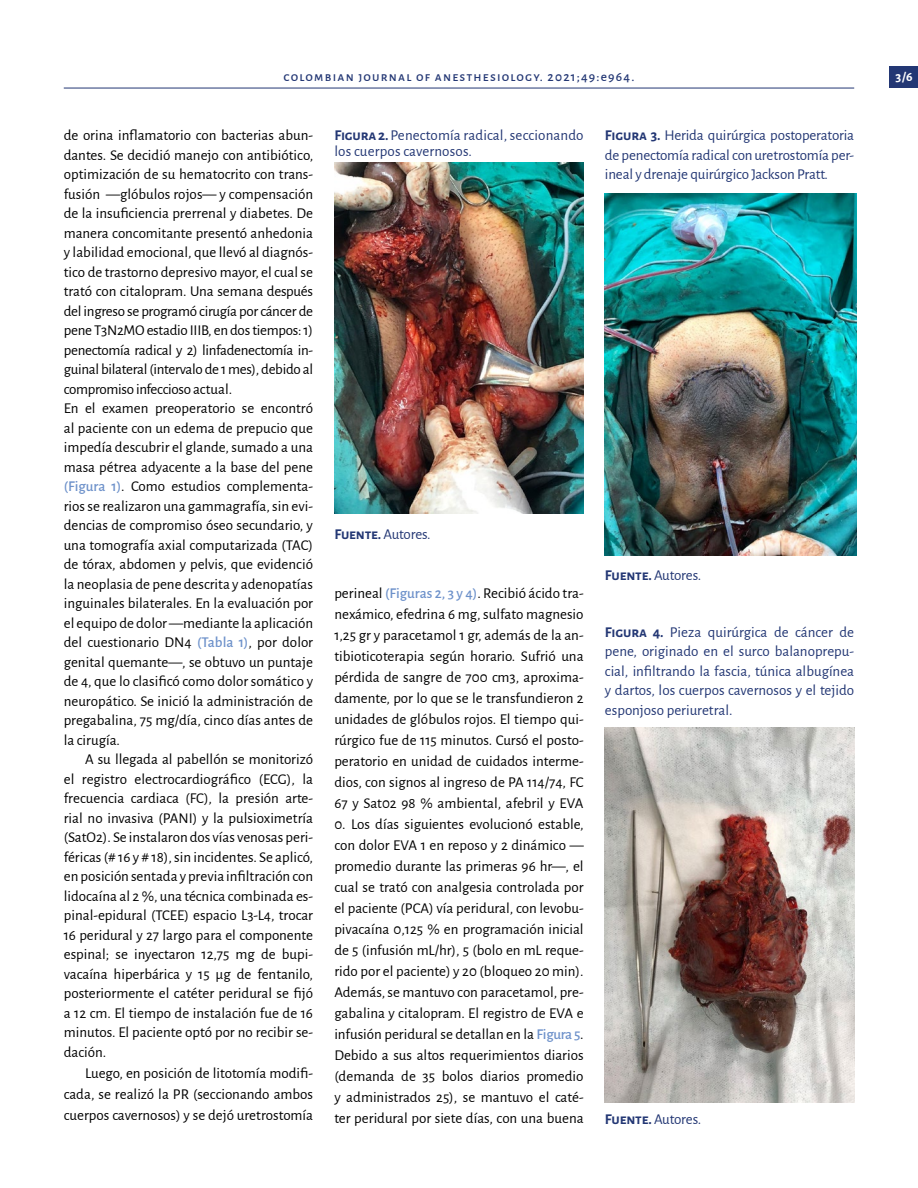
<style>
.page{position:relative;width:918px;height:1188px;background:#fff}
.page>*{position:absolute;margin:0;border:0;box-sizing:border-box;transform-origin:0 0}
.t1{font:15px/19.5px "Alegreya Sans";color:#000;text-align:justify}
.t2{font:15px/19.5px "Alegreya Sans";color:#233774;text-align:justify}
.t3{font:500 13.5px "Alegreya Sans";letter-spacing:.09em;color:#233774}
.t4{font:700 13.5px "Alegreya Sans";color:#fff}
.s1{font-weight:500;color:#6d91ca}
.s2{font-weight:700}
</style>
<div class="page">
<div style="left:889px;top:67px;width:29px;height:21px;background:#233774"></div>
<hr style="left:64px;top:88px;width:790px;height:1px;background:#233774">
<img style="left:334px;top:163px;width:250px;height:351px">
<img style="left:605px;top:194px;width:252px;height:362px">
<img style="left:605px;top:727px;width:249px;height:375px">
<p class="t3" style="left:284px;top:67px;width:352px">colombian journal of anesthesiology. 2021;49:e964.</p>
<p class="t4" style="left:896px;top:66px;width:19px">3/6</p>
<p class="t1" style="left:64px;top:125px;width:251px;text-align:left">de orina inflamatorio con bacterias abun&shy;dantes. Se decidió manejo con antibiótico, optimización de su hematocrito con trans&shy;fusión —glóbulos rojos— y compensación de la insuficiencia prerrenal y diabetes. De manera concomitante presentó anhedonia y labilidad emocional, que llevó al diagnós&shy;tico de trastorno depresivo mayor, el cual se trató con citalopram. Una semana después del ingreso se programó cirugía por cáncer de pene T3N2MO estadio IIIB, en dos tiempos: 1) penectomía radical y 2) linfadenectomía in&shy;guinal bilateral (intervalo de 1 mes), debido al compromiso infeccioso actual.<br>En el examen preoperatorio se encontró al paciente con un edema de prepucio que impedía descubrir el glande, sumado a una masa pétrea adyacente a la base del pene <span class="s1">(Figura 1)</span>. Como estudios complementa&shy;rios se realizaron una gammagrafía, sin evi&shy;dencias de compromiso óseo secundario, y una tomografía axial computarizada (TAC) de tórax, abdomen y pelvis, que evidenció la neoplasia de pene descrita y adenopatías inguinales bilaterales. En la evaluación por el equipo de dolor —mediante la aplicación del cuestionario DN4 <span class="s1">(Tabla 1)</span>, por dolor genital quemante—, se obtuvo un puntaje de 4, que lo clasificó como dolor somático y neuropático. Se inició la administración de pregabalina, 75 mg/día, cinco días antes de la cirugía.</p>
<p class="t1" style="left:64px;top:749px;width:251px;text-indent:21px">A su llegada al pabellón se monitorizó el registro electrocardiográfico (ECG), la frecuencia cardiaca (FC), la presión arte&shy;rial no invasiva (PANI) y la pulsioximetría (SatO2). Se instalaron dos vías venosas peri&shy;féricas (# 16 y # 18), sin incidentes. Se aplicó, en posición sentada y previa infiltración con lidocaína al 2 %, una técnica combinada es&shy;pinal-epidural (TCEE) espacio L3-L4, trocar 16 peridural y 27 largo para el componente espinal; se inyectaron 12,75 mg de bupi&shy;vacaína hiperbárica y 15 µg de fentanilo, posteriormente el catéter peridural se fijó a 12 cm. El tiempo de instalación fue de 16 minutos. El paciente optó por no recibir se&shy;dación.</p>
<p class="t1" style="left:64px;top:1062px;width:251px;line-height:21px;text-indent:21px">Luego, en posición de litotomía modifi&shy;cada, se realizó la PR (seccionando ambos cuerpos cavernosos) y se dejó uretrostomía</p>
<p class="t2" style="left:334px;top:126px;width:251px;line-height:16.5px"><span class="s2">Figura 2.</span> Penectomía radical, seccionando los cuerpos cavernosos.</p>
<p class="t2" style="left:605px;top:125px;width:251px"><span class="s2">Figura 3.</span> Herida quirúrgica postoperatoria de penectomía radical con uretrostomía per&shy;ineal y drenaje quirúrgico Jackson Pratt.</p>
<p class="t2" style="left:334px;top:524px;width:98px"><span class="s2">Fuente.</span> Autores.</p>
<p class="t1" style="left:334px;top:581px;width:251px;line-height:21px">perineal <span class="s1">(Figuras 2, 3 y 4)</span>. Recibió ácido tra&shy;nexámico, efedrina 6 mg, sulfato magnesio 1,25 gr y paracetamol 1 gr, además de la an&shy;tibioticoterapia según horario. Sufrió una pérdida de sangre de 700 cm3, aproxima&shy;damente, por lo que se le transfundieron 2 unidades de glóbulos rojos. El tiempo qui&shy;rúrgico fue de 115 minutos. Cursó el posto&shy;peratorio en unidad de cuidados interme&shy;dios, con signos al ingreso de PA 114/74, FC 67 y Sat02 98 % ambiental, afebril y EVA</p>
<p class="t1" style="left:334px;top:812px;width:251px;line-height:21px">0. Los días siguientes evolucionó estable, con dolor EVA 1 en reposo y 2 dinámico — promedio durante las primeras 96 hr—, el cual se trató con analgesia controlada por el paciente (PCA) vía peridural, con levobu&shy;pivacaína 0,125 % en programación inicial de 5 (infusión mL/hr), 5 (bolo en mL reque&shy;rido por el paciente) y 20 (bloqueo 20 min).<br>Además, se mantuvo con paracetamol, pre&shy;gabalina y citalopram. El registro de EVA e infusión peridural se detallan en la <span class="s1">Figura 5</span>.<br>Debido a sus altos requerimientos diarios (demanda de 35 bolos diarios promedio y administrados 25), se mantuvo el caté&shy;ter peridural por siete días, con una buena</p>
<p class="t2" style="left:605px;top:564px;width:98px"><span class="s2">Fuente.</span> Autores.</p>
<p class="t2" style="left:605px;top:621px;width:251px"><span class="s2">Figura 4.</span> Pieza quirúrgica de cáncer de pene, originado en el surco balanoprepu&shy;cial, infiltrando la fascia, túnica albugínea y dartos, los cuerpos cavernosos y el tejido esponjoso periuretral.</p>
<p class="t2" style="left:605px;top:1108px;width:98px"><span class="s2">Fuente.</span> Autores.</p>
</div>
